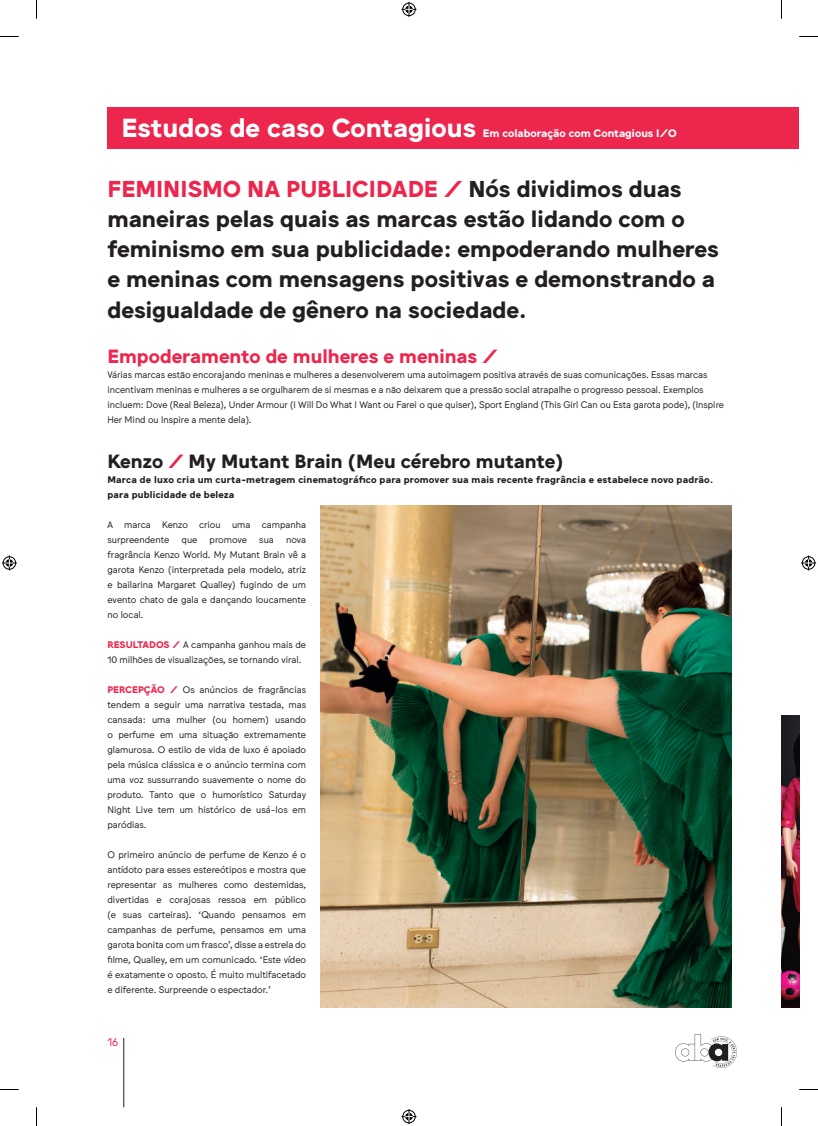
<style>
.page{position:relative;width:818px;height:1126px;background:#fff}
.page>*{position:absolute;margin:0;border:0;box-sizing:border-box;transform-origin:0 0}
.t1{font:700 25.62px "Jungka";color:#fff}
.t2{font:700 22.5px/30px "Jungka";color:#231f20}
.t3{font:700 18.75px "Jungka";color:#231f20}
.t4{font:700 18.75px "Jungka";color:#ed264d}
.t5{font:11.25px "Jungka";color:#ed264d}
.t6{font:700 10.62px "Jungka";color:#fff}
.t7{font:9.38px/15px "Jungka";color:#231f20}
.t8{font:700 9.38px/15px "Jungka";letter-spacing:.02em;color:#231f20}
.s1{color:#ed264d}
.s2{font-weight:700;color:#ed264d}
</style>
<div class="page">
<hr style="left:123px;top:1037px;width:1px;height:70px;background:#231f20">
<svg style="left:675px;top:1034px;width:61px;height:33px"></svg>
<div style="left:107px;top:107px;width:691px;height:42px;background:#ed264d"></div>
<img style="left:781px;top:715px;width:17px;height:292px">
<img style="left:320px;top:505px;width:411px;height:502px">
<svg style="left:0;top:36px;width:19px;height:1px"></svg>
<svg style="left:799px;top:36px;width:18px;height:1px"></svg>
<svg style="left:0;top:1089px;width:19px;height:1px"></svg>
<svg style="left:799px;top:1089px;width:18px;height:1px"></svg>
<svg style="left:36px;top:0;width:1px;height:19px"></svg>
<svg style="left:36px;top:1107px;width:1px;height:18px"></svg>
<svg style="left:401px;top:2px;width:15px;height:15px"></svg>
<div style="left:401px;top:1108px;width:15px;height:16px;border:3px solid #fff;border-radius:50%"></div>
<svg style="left:401px;top:1108px;width:15px;height:15px"></svg>
<svg style="left:2px;top:555px;width:15px;height:15px"></svg>
<svg style="left:801px;top:555px;width:14px;height:15px"></svg>
<h1 class="t1" style="left:122px;top:114px;width:355px">Estudos de caso Contagious</h1>
<p class="t6" style="left:482px;top:127px;width:195px">Em colaboração com Contagious I/O</p>
<p class="t2" style="left:107px;top:175px;width:612px"><span class="s1">FEMINISMO NA PUBLICIDADE /</span> Nós dividimos duas maneiras pelas quais as marcas estão lidando com o feminismo em sua publicidade: empoderando mulheres e meninas com mensagens positivas e demonstrando a desigualdade de gênero na sociedade.</p>
<h3 class="t4" style="left:107px;top:345px;width:391px">Empoderamento de mulheres e meninas /</h3>
<p class="t7" style="left:107px;top:367px;width:617px">Várias marcas estão encorajando meninas e mulheres a desenvolverem uma autoimagem positiva através de suas comunicações. Essas marcas incentivam meninas e mulheres a se orgulharem de si mesmas e a não deixarem que a pressão social atrapalhe o progresso pessoal. Exemplos incluem: Dove (Real Beleza), Under Armour (I Will Do What I Want ou Farei o que quiser), Sport England (This Girl Can ou Esta garota pode), (Inspire Her Mind ou Inspire a mente dela).</p>
<h3 class="t3" style="left:107px;top:450px;width:457px">Kenzo <span class="s1">/</span> My Mutant Brain (Meu cérebro mutante)</h3>
<p class="t8" style="left:107px;top:472px;width:606px">Marca de luxo cria um curta-metragem cinematográfico para promover sua mais recente fragrância e estabelece novo padrão. para publicidade de beleza</p>
<p class="t7" style="left:107px;top:517px;width:200px">A marca Kenzo criou uma campanha surpreendente</p>
<p class="t7" style="left:181px;top:532px;width:17px">que</p>
<p class="t7" style="left:209px;top:532px;width:39px">promove</p>
<p class="t7" style="left:259px;top:532px;width:16px">sua</p>
<p class="t7" style="left:107px;top:532px;width:200px;text-align:justify;text-indent:178px">nova fragrância Kenzo World. My Mutant Brain vê a garota Kenzo (interpretada pela modelo, atriz e bailarina Margaret Qualley) fugindo de um evento chato de gala e dançando loucamente no local.</p>
<p class="t7" style="left:107px;top:637px;width:200px"><span class="s2">RESULTADOS /</span> A campanha ganhou mais de<br>10 milhões de visualizações, se tornando viral.</p>
<p class="t7" style="left:107px;top:682px;width:200px;text-align:justify"><span class="s2">PERCEPÇÃO /</span> Os anúncios de fragrâncias tendem a seguir uma narrativa testada, mas cansada: uma mulher (ou homem) usando o perfume em uma situação extremamente glamurosa. O estilo de vida de luxo é apoiado pela música clássica e o anúncio termina com uma voz sussurrando suavemente o nome do produto. Tanto que o humorístico Saturday Night Live tem um histórico de usá-los em paródias.</p>
<p class="t7" style="left:107px;top:847px;width:200px;text-align:justify">O primeiro anúncio de perfume de Kenzo é o antídoto para esses estereótipos e mostra que representar as mulheres como destemidas, divertidas e corajosas ressoa em público (e suas carteiras). ‘Quando pensamos em campanhas de perfume, pensamos em uma garota bonita com um frasco’, disse a estrela do filme, Qualley, em um comunicado. ‘Este vídeo é exatamente o oposto. É muito multifacetado e diferente. Surpreende o espectador.’</p>
<p class="t5" style="left:107px;top:1035px;width:12px">16</p>
</div>
